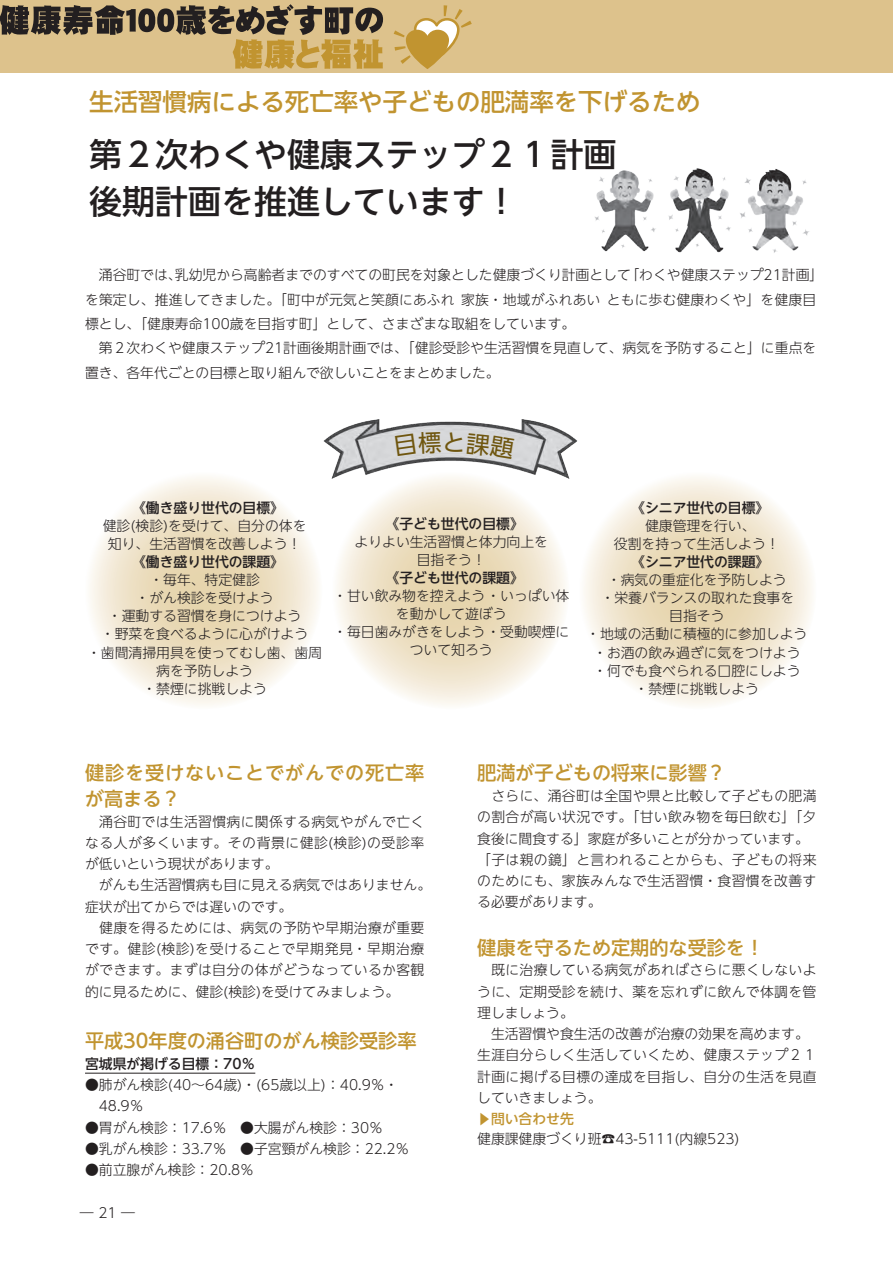
<style>
.page{position:relative;width:893px;height:1263px;background:#fff}
.page>*{position:absolute;margin:0;border:0;box-sizing:border-box;transform-origin:0 0}
.t1{font:500 33px/47.8px "UD Shin Go NT Pro";color:#231f20}
.t2{font:500 24.45px "UD Shin Go NT Pro";color:#c19430}
.t3{font:500 19.2px "UD Shin Go NT Pro";color:#c19430}
.t4{font:500 19.2px/25.5px "UD Shin Go NT Pro";letter-spacing:.045em;color:#c19430}
.t5{font:300 13.8px/18.1px "UD Shin Go NT Pro";color:#231f20;text-align:center}
.t6{font:300 13.8px/21.3px "UD Shin Go NT Pro";letter-spacing:.025em;color:#231f20}
.t7{font:500 13.8px "UD Shin Go NT Pro";color:#231f20}
.t8{font:500 13.8px "UD Shin Go NT Pro";color:#c19430}
</style>
<div class="page">
<div style="left:0;top:0;width:893px;height:72px;background:#ddc28c"></div>
<svg style="left:394px;top:5px;width:78px;height:64px"></svg>
<svg style="left:0;top:4px;width:383px;height:65px"></svg>
<img style="left:595px;top:170px;width:61px;height:82px">
<img style="left:669px;top:168px;width:140px;height:85px">
<img style="left:324px;top:420px;width:254px;height:58px">
<svg style="left:85px;top:472px;width:237px;height:237px;background:#f0e5cf"></svg>
<svg style="left:332px;top:472px;width:237px;height:237px;background:#f0e5cf"></svg>
<svg style="left:579px;top:472px;width:237px;height:237px;background:#f0e5cf"></svg>
<hr style="left:85px;top:1073px;width:170px;height:1px;background:#231f20">
<div style="left:395px;top:431px;width:120px;height:29px;background:#d7d8da"></div>
<h2 class="t2" style="left:89px;top:82px;width:613px">生活習慣病による死亡率や子どもの肥満率を下げるため</h2>
<h1 class="t1" style="left:89px;top:129px;width:529px">第２次わくや健康ステップ２１計画後期計画を推進しています！</h1>
<p class="t5" style="left:85px;top:262px;width:740px;line-height:24.5px;text-align:left">　涌谷町では、乳幼児から高齢者までのすべての町民を対象とした健康づくり計画として「わくや健康ステップ21計画」を策定し、推進してきました。「町中が元気と笑顔にあふれ 家族・地域がふれあい ともに歩む健康わくや」を健康目標とし、「健康寿命100歳を目指す町」として、さまざまな取組をしています。<br>　第２次わくや健康ステップ21計画後期計画では、「健診受診や生活習慣を見直して、病気を予防すること」に重点を置き、各年代ごとの目標と取り組んで欲しいことをまとめました。</p>
<p class="t7" style="left:132px;top:496px;width:154px">《働き盛り世代の目標》</p>
<p class="t5" style="left:103px;top:516px;width:205px">健診(検診)を受けて、自分の体を知り、生活習慣を改善しよう！</p>
<p class="t7" style="left:132px;top:551px;width:154px">《働き盛り世代の課題》</p>
<p class="t5" style="left:87px;top:570px;width:236px">・毎年、特定健診<br>・がん検診を受けよう<br>・運動する習慣を身につけよう<br>・野菜を食べるように心がけよう<br>・歯間清掃用具を使ってむし歯、歯周病を予防しよう<br>・禁煙に挑戦しよう</p>
<p class="t7" style="left:386px;top:512px;width:140px">《子ども世代の目標》</p>
<p class="t5" style="left:355px;top:532px;width:195px">よりよい生活習慣と体力向上を目指そう！</p>
<p class="t7" style="left:386px;top:567px;width:140px">《子ども世代の課題》</p>
<p class="t5" style="left:333px;top:586px;width:238px">・甘い飲み物を控えよう ・いっぱい体を動かして遊ぼう<br>・毎日歯みがきをしよう ・受動喫煙について知ろう</p>
<p class="t7" style="left:631px;top:496px;width:140px">《シニア世代の目標》</p>
<p class="t5" style="left:614px;top:516px;width:167px">健康管理を行い、<br>役割を持って生活しよう！</p>
<p class="t7" style="left:631px;top:551px;width:140px">《シニア世代の課題》</p>
<p class="t5" style="left:586px;top:570px;width:223px">・病気の重症化を予防しよう<br>・栄養バランスの取れた食事を<br>目指そう<br>・地域の活動に積極的に参加しよう・お酒の飲み過ぎに気をつけよう・何でも食べられる口腔にしよう・禁煙に挑戦しよう</p>
<h3 class="t4" style="left:85px;top:759px;width:341px">健診を受けないことでがんでの死亡率が高まる？</h3>
<p class="t6" style="left:85px;top:810px;width:348px">　涌谷町では生活習慣病に関係する病気やがんで亡くなる人が多くいます。その背景に健診(検診)の受診率が低いという現状があります。<br>　がんも生活習慣病も目に見える病気ではありません。症状が出てからでは遅いのです。<br>　健康を得るためには、病気の予防や早期治療が重要です。健診(検診)を受けることで早期発見・早期治療ができます。まずは自分の体がどうなっているか客観的に見るために、健診(検診)を受けてみましょう。</p>
<h3 class="t3" style="left:85px;top:1025px;width:333px">平成30年度の涌谷町のがん検診受診率</h3>
<p class="t7" style="left:85px;top:1052px;width:172px">宮城県が掲げる目標：70％</p>
<p class="t5" style="left:85px;top:1074px;width:315px;line-height:21.3px;text-align:left">●肺がん検診(40～64歳)・(65歳以上)：40.9％・　48.9％</p>
<p class="t5" style="left:85px;top:1118px;width:299px">●胃がん検診：17.6％　●大腸がん検診：30％</p>
<p class="t5" style="left:85px;top:1139px;width:326px">●乳がん検診：33.7％　●子宮頸がん検診：22.2％</p>
<p class="t5" style="left:85px;top:1160px;width:171px">●前立腺がん検診：20.8％</p>
<p class="t5" style="left:80px;top:1203px;width:57px">― 21 ―</p>
<h3 class="t3" style="left:477px;top:757px;width:250px">肥満が子どもの将来に影響？</h3>
<p class="t6" style="left:477px;top:785px;width:341px">　さらに、涌谷町は全国や県と比較して子どもの肥満の割合が高い状況です。「甘い飲み物を毎日飲む」「夕食後に間食する」家庭が多いことが分かっています。「子は親の鏡」と言われることからも、子どもの将来のためにも、家族みんなで生活習慣・食習慣を改善する必要があります。</p>
<h3 class="t3" style="left:477px;top:932px;width:289px">健康を守るため定期的な受診を！</h3>
<p class="t6" style="left:477px;top:959px;width:341px">　既に治療している病気があればさらに悪くしないように、定期受診を続け、薬を忘れずに飲んで体調を管理しましょう。<br>　生活習慣や食生活の改善が治療の効果を高めます。生涯自分らしく生活していくため、健康ステップ２１計画に掲げる目標の達成を目指し、自分の生活を見直していきましょう。</p>
<p class="t8" style="left:473px;top:1126px;width:15px;rotate:-90deg">▼</p>
<p class="t8" style="left:491px;top:1108px;width:84px">問い合わせ先</p>
<p class="t5" style="left:477px;top:1129px;width:264px">健康課健康づくり班☎43-5111(内線523)</p>
</div>
